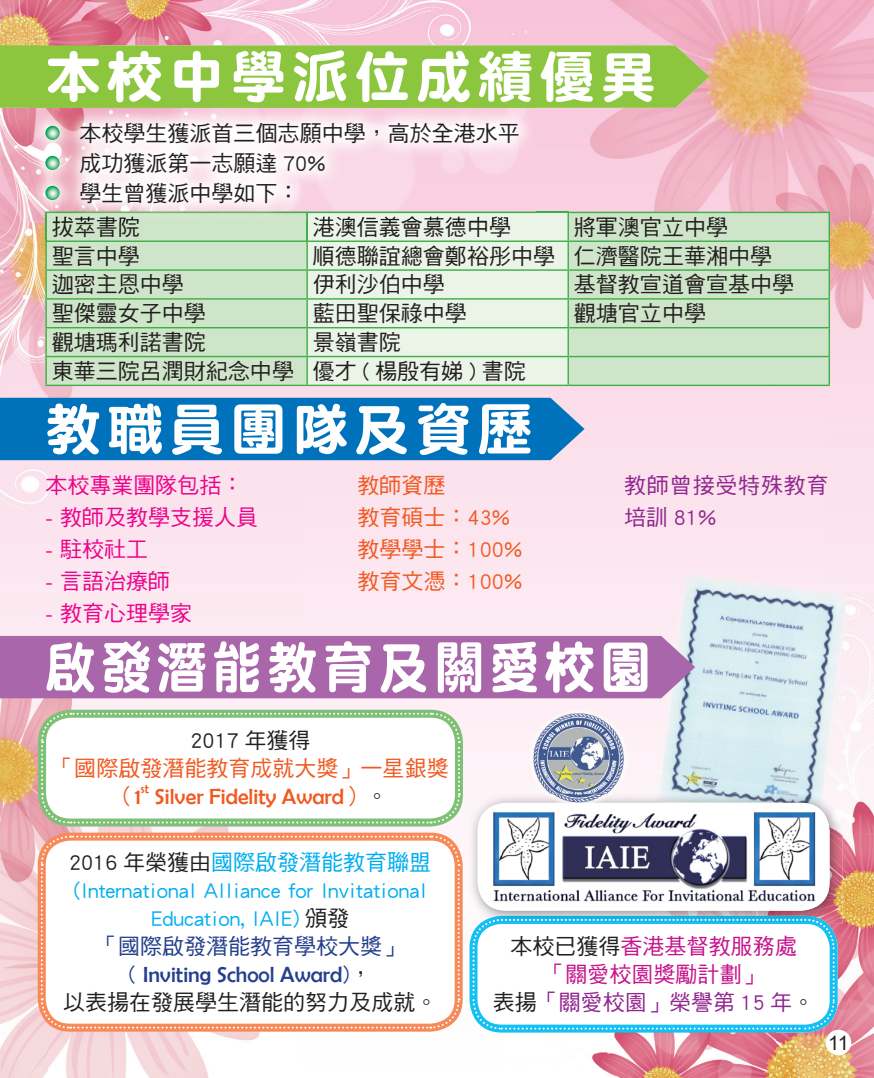
<style>
.page{position:relative;width:874px;height:1078px;background:#fff}
.page>*{position:absolute;margin:0;border:0;box-sizing:border-box;transform-origin:0 0}
.t1{font:56px "DF Yuan Std W9";letter-spacing:.1em;color:#fff}
.t2{font:56px "DF Yuan Std W9";letter-spacing:.1em;color:#fff;scale:.9 1}
.t3{font:22px/30px "DF Hei Std W5";color:#231f20}
.t4{font:22px/28px "DF Hei Std W5";color:#00aeef;text-align:center}
.t5{font:22px/32px "DF Hei Std W5";color:#f15921}
.t6{font:22px/28px "DF Hei Std W5";color:#c7148c;text-align:center}
.t7{font:22px "DF Hei Std W5";color:#ed028c}
.t8{font:22px "Berlin Sans FB";color:#253f8e}
.t9{font:22px "Berlin Sans FB";color:#f15921}
.t10{font:22px/32px "DF Hei Std W5";letter-spacing:.035em;color:#90268f}
.t11{font:20px "Arial";color:#231f20}
.t12{font:12.8px "Berlin Sans FB";color:#f15921}
.s1{font-family:"Berlin Sans FB"}
.s2{font-family:"DF Hei Std W5"}
.s3{font-family:"DF Hei Std W5";color:#231f20}
.s4{color:#231f20}
.s5{color:#253f8e}
.s6{color:#90268f}
</style>
<div class="page">
<img style="left:0;top:0;width:98px;height:45px">
<img style="left:0;top:108px;width:49px;height:969px">
<img style="left:49px;top:386px;width:252px;height:691px">
<img style="left:775px;top:0;width:98px;height:215px">
<img style="left:825px;top:215px;width:48px;height:862px">
<img style="left:775px;top:1032px;width:50px;height:45px">
<img style="left:98px;top:0;width:677px;height:71px">
<img style="left:535px;top:71px;width:240px;height:141px">
<img style="left:368px;top:698px;width:293px;height:164px">
<img style="left:368px;top:862px;width:136px;height:171px">
<img style="left:504px;top:1032px;width:271px;height:45px">
<img style="left:775px;top:583px;width:76px;height:78px">
<img style="left:775px;top:653px;width:67px;height:77px">
<img style="left:775px;top:723px;width:59px;height:70px">
<img style="left:675px;top:571px;width:66px;height:56px">
<img style="left:734px;top:578px;width:41px;height:56px">
<img style="left:668px;top:627px;width:66px;height:55px">
<img style="left:727px;top:634px;width:48px;height:55px">
<img style="left:661px;top:682px;width:67px;height:56px">
<img style="left:721px;top:689px;width:54px;height:56px">
<img style="left:655px;top:738px;width:66px;height:55px">
<div style="left:715px;top:745px;width:60px;height:48px;background:#d3ebf1"></div>
<div style="left:47px;top:213px;width:781px;height:171px;background:#cfe5c9"></div>
<div style="left:308px;top:213px;width:259px;height:171px;background:#eaf4e7"></div>
<hr style="left:45px;top:213px;width:2px;height:27px;background:#40ae49">
<hr style="left:307px;top:212px;width:261px;height:1px;background:#40ae49">
<hr style="left:306px;top:213px;width:2px;height:27px;background:#40ae49">
<hr style="left:568px;top:212px;width:261px;height:1px;background:#40ae49">
<hr style="left:45px;top:240px;width:262px;height:2px;background:#40ae49">
<hr style="left:45px;top:242px;width:2px;height:27px;background:#40ae49">
<hr style="left:307px;top:240px;width:261px;height:2px;background:#40ae49">
<hr style="left:306px;top:242px;width:2px;height:27px;background:#40ae49">
<hr style="left:568px;top:240px;width:261px;height:2px;background:#40ae49">
<hr style="left:45px;top:269px;width:262px;height:2px;background:#40ae49">
<hr style="left:45px;top:271px;width:2px;height:27px;background:#40ae49">
<hr style="left:307px;top:269px;width:261px;height:2px;background:#40ae49">
<hr style="left:306px;top:271px;width:2px;height:27px;background:#40ae49">
<hr style="left:568px;top:269px;width:261px;height:2px;background:#40ae49">
<hr style="left:45px;top:298px;width:262px;height:1px;background:#40ae49">
<hr style="left:45px;top:299px;width:2px;height:28px;background:#40ae49">
<hr style="left:307px;top:298px;width:261px;height:1px;background:#40ae49">
<hr style="left:306px;top:299px;width:2px;height:28px;background:#40ae49">
<hr style="left:568px;top:298px;width:261px;height:1px;background:#40ae49">
<hr style="left:45px;top:327px;width:262px;height:1px;background:#40ae49">
<hr style="left:45px;top:328px;width:2px;height:28px;background:#40ae49">
<hr style="left:307px;top:327px;width:261px;height:1px;background:#40ae49">
<hr style="left:306px;top:328px;width:2px;height:28px;background:#40ae49">
<hr style="left:568px;top:327px;width:261px;height:1px;background:#40ae49">
<hr style="left:45px;top:356px;width:262px;height:1px;background:#40ae49">
<hr style="left:45px;top:357px;width:2px;height:27px;background:#40ae49">
<hr style="left:307px;top:356px;width:261px;height:1px;background:#40ae49">
<hr style="left:306px;top:357px;width:2px;height:27px;background:#40ae49">
<hr style="left:568px;top:356px;width:261px;height:1px;background:#40ae49">
<svg style="left:567px;top:213px;width:1px;height:171px"></svg>
<svg style="left:828px;top:213px;width:1px;height:171px"></svg>
<hr style="left:45px;top:384px;width:262px;height:2px;background:#40ae49">
<hr style="left:307px;top:384px;width:261px;height:2px;background:#40ae49">
<hr style="left:568px;top:384px;width:261px;height:2px;background:#40ae49">
<div style="left:0;top:45px;width:709px;height:63px;background:#8bc63e"></div>
<div style="left:0;top:397px;width:584px;height:63px;background:#0072bc"></div>
<div style="left:0;top:635px;width:694px;height:63px;background:#a966aa"></div>
<img style="left:28px;top:108px;width:70px;height:113px">
<img style="left:308px;top:213px;width:227px;height:8px">
<img style="left:47px;top:213px;width:259px;height:8px">
<img style="left:45px;top:212px;width:262px;height:1px">
<svg style="left:45px;top:213px;width:2px;height:8px"></svg>
<img style="left:52px;top:216px;width:87px;height:5px">
<img style="left:313px;top:216px;width:196px;height:5px">
<img style="left:28px;top:105px;width:507px;height:3px">
<svg style="left:45px;top:126px;width:15px;height:14px"></svg>
<svg style="left:45px;top:156px;width:15px;height:14px"></svg>
<svg style="left:45px;top:186px;width:15px;height:14px"></svg>
<div style="left:38px;top:709px;width:424px;height:117px;border:8px solid #7fc077;border-radius:28px"></div>
<svg style="left:469px;top:923px;width:368px;height:109px"></svg>
<div style="left:38px;top:832px;width:424px;height:199px;border:8px solid #f68a58;border-radius:28px"></div>
<svg style="left:40px;top:711px;width:421px;height:113px"></svg>
<svg style="left:40px;top:834px;width:420px;height:195px"></svg>
<img style="left:468px;top:793px;width:374px;height:130px">
<img style="left:775px;top:793px;width:51px;height:21px">
<img style="left:653px;top:793px;width:122px;height:9px">
<img style="left:479px;top:915px;width:348px;height:3px">
<svg style="left:471px;top:918px;width:364px;height:112px"></svg>
<img style="left:807px;top:918px;width:14px;height:5px">
<img style="left:500px;top:918px;width:305px;height:2px">
<div style="left:477px;top:802px;width:352px;height:108px;background:#fff;border-radius:28px"></div>
<img style="left:489px;top:806px;width:328px;height:100px">
<img style="left:528px;top:758px;width:100px;height:35px">
<img style="left:544px;top:793px;width:68px;height:9px">
<img style="left:559px;top:802px;width:18px;height:1px">
<div style="left:825px;top:1029px;width:25px;height:25px;background:#fff;border-radius:50%"></div>
<h1 class="t1" style="left:45px;top:46px;width:612px">本校中學派位成績優異</h1>
<p class="t3" style="left:79px;top:118px;width:442px">本校學生獲派首三個志願中學，高於全港水平成功獲派第一志願達 70%<br>學生曾獲派中學如下：</p>
<p class="t3" style="left:52px;top:211px;width:89px">拔萃書院</p>
<p class="t3" style="left:313px;top:211px;width:199px">港澳信義會慕德中學</p>
<p class="t3" style="left:573px;top:211px;width:155px">將軍澳官立中學</p>
<p class="t3" style="left:52px;top:240px;width:89px">聖言中學</p>
<p class="t3" style="left:313px;top:240px;width:460px">順德聯誼總會鄭裕彤中學 仁濟醫院王華湘中學</p>
<p class="t3" style="left:52px;top:269px;width:133px">迦密主恩中學</p>
<p class="t3" style="left:313px;top:269px;width:133px">伊利沙伯中學</p>
<p class="t3" style="left:573px;top:269px;width:221px">基督教宣道會宣基中學</p>
<p class="t3" style="left:52px;top:298px;width:156px">聖傑靈女子中學</p>
<p class="t3" style="left:313px;top:298px;width:155px">藍田聖保祿中學</p>
<p class="t3" style="left:573px;top:298px;width:133px">觀塘官立中學</p>
<p class="t3" style="left:52px;top:327px;width:156px">觀塘瑪利諾書院</p>
<p class="t3" style="left:52px;top:327px;width:475px;line-height:28.8px;text-indent:261px">景嶺書院<br>東華三院呂潤財紀念中學 優才 ( 楊殷有娣 ) 書院</p>
<h1 class="t1" style="left:45px;top:398px;width:489px">教職員團隊及資歷</h1>
<p class="t7" style="left:45px;top:473px;width:199px">本校專業團隊包括：</p>
<p class="t7" style="left:45px;top:505px;width:214px">- 教師及教學支援人員</p>
<p class="t7" style="left:45px;top:537px;width:104px">- 駐校社工</p>
<p class="t7" style="left:45px;top:569px;width:126px">- 言語治療師</p>
<p class="t7" style="left:45px;top:601px;width:148px">- 教育心理學家</p>
<p class="t5" style="left:357px;top:469px;width:166px">教師資歷<br>教育碩士：43%教學學士：100%教育文憑：100%</p>
<p class="t10" style="left:624px;top:469px;width:206px">教師曾接受特殊教育培訓 81%</p>
<h1 class="t2" style="left:45px;top:636px;width:674px">啟發潛能教育及關愛校園</h1>
<p class="t3" style="left:190px;top:724px;width:121px">2017 年獲得</p>
<p class="t5" style="left:113px;top:753px;width:337px;line-height:28px;text-indent:-60px">「國際啟發潛能教育成就大獎」一星銀獎（<span class="s1">1</span></p>
<p class="t12" style="left:141px;top:781px;width:10px">st</p>
<p class="t9" style="left:154px;top:783px;width:235px">Silver Fidelity Award<span class="s2">）</span><span class="s3">。</span></p>
<p class="t4" style="left:69px;top:847px;width:363px"><span class="s4">2016 年榮獲由</span>國際啟發潛能教育聯盟(International Alliance for Invitational<br>Education, IAIE) <span class="s4">頒發<br></span><span class="s5">「國際啟發潛能教育學校大獎」</span></p>
<p class="t8" style="left:128px;top:961px;width:245px"><span class="s2">(</span> Inviting School Award<span class="s2">)</span><span class="s3">，</span></p>
<p class="t3" style="left:63px;top:986px;width:376px">以表揚在發展學生潛能的努力及成就。</p>
<p class="t6" style="left:492px;top:931px;width:323px"><span class="s4">本校已獲得</span>香港基督教服務處<br>「關愛校園獎勵計劃」<br><span class="s4">表揚</span><span class="s6">「關愛校園」榮譽第 15 年</span><span class="s4">。</span></p>
<p class="t11" style="left:827px;top:1028px;width:22px">11</p>
</div>
